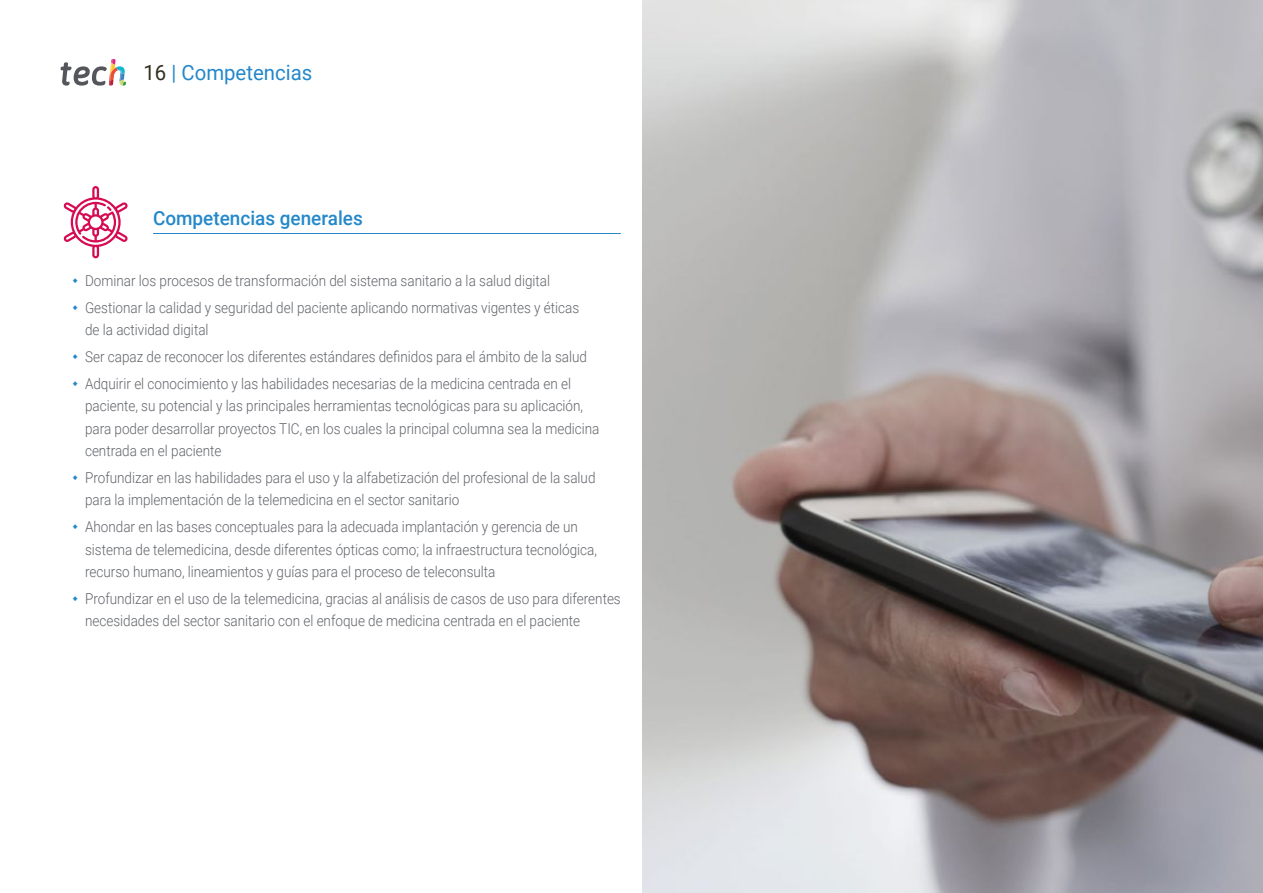
<style>
.page{position:relative;width:1263px;height:893px;background:#fff}
.page>*{position:absolute;margin:0;border:0;box-sizing:border-box;transform-origin:0 0}
.t1{font:21px "Roboto";color:#2488c9}
.t2{font:500 19.5px "Roboto";color:#2488c9}
.t3{font:300 15px/22.5px "Roboto";color:#61646a;scale:.9 1}
.s1{color:#312e20}
</style>
<div class="page">
<hr style="left:153px;top:233px;width:468px;height:1px;background:#2488c9">
<svg style="left:61px;top:59px;width:65px;height:27px"></svg>
<img style="left:642px;top:0;width:621px;height:893px">
<svg style="left:63px;top:186px;width:65px;height:72px"></svg>
<h1 class="t1" style="left:144px;top:57px;width:170px"><span class="s1">16</span> | Competencias</h1>
<h2 class="t2" style="left:153px;top:205px;width:211px">Competencias generales</h2>
<p class="t3" style="left:85px;top:267px;width:550px;line-height:26.7px">Dominar los procesos de transformación del sistema sanitario a la salud digital<br>Gestionar la calidad y seguridad del paciente aplicando normativas vigentes y éticas</p>
<p class="t3" style="left:85px;top:316px;width:559px;line-height:26.7px">de la actividad digital<br>Ser capaz de reconocer los diferentes estándares definidos para el ámbito de la salud<br>Adquirir el conocimiento y las habilidades necesarias de la medicina centrada en el</p>
<p class="t3" style="left:85px;top:394px;width:573px">paciente, su potencial y las principales herramientas tecnológicas para su aplicación, para poder desarrollar proyectos TIC, en los cuales la principal columna sea la medicina centrada en el paciente</p>
<p class="t3" style="left:85px;top:466px;width:569px">Profundizar en las habilidades para el uso y la alfabetización del profesional de la salud para la implementación de la telemedicina en el sector sanitario</p>
<p class="t3" style="left:85px;top:515px;width:570px">Ahondar en las bases conceptuales para la adecuada implantación y gerencia de un sistema de telemedicina, desde diferentes ópticas como; la infraestructura tecnológica, recurso humano, lineamientos y guías para el proceso de teleconsulta</p>
<p class="t3" style="left:85px;top:587px;width:597px">Profundizar en el uso de la telemedicina, gracias al análisis de casos de uso para diferentes necesidades del sector sanitario con el enfoque de medicina centrada en el paciente</p>
</div>
